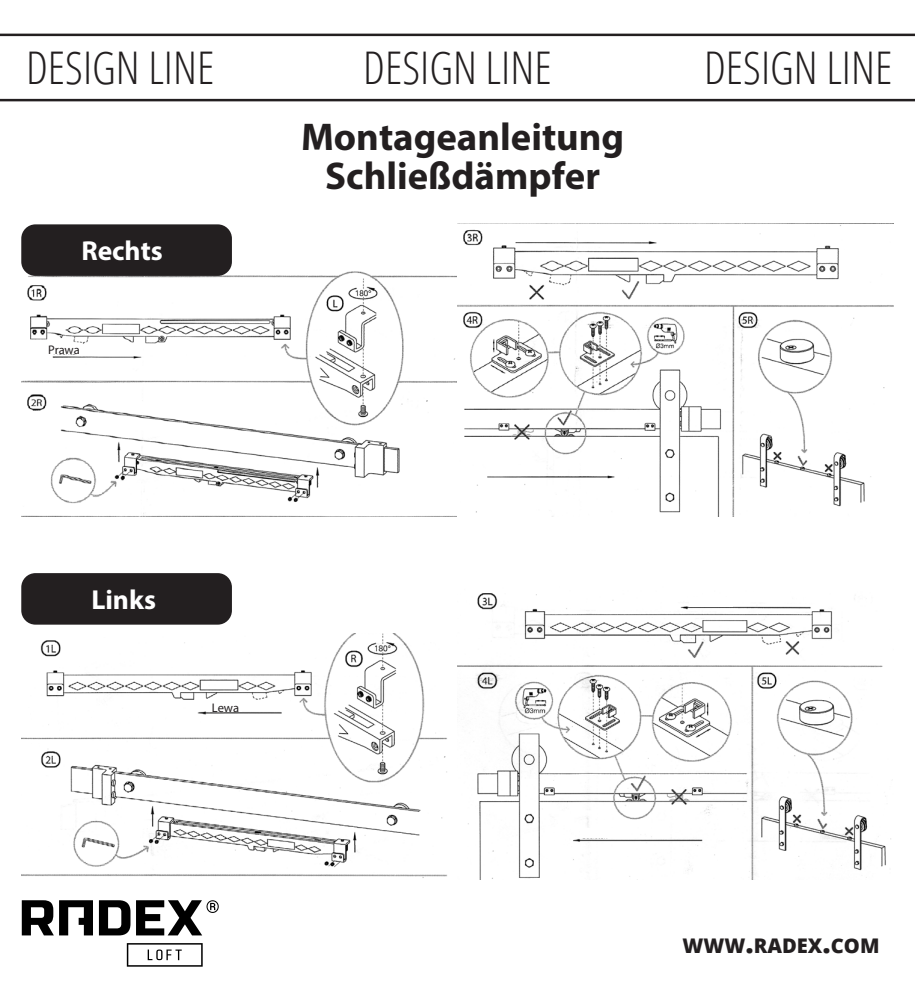
<style>
.page{position:relative;width:915px;height:993px;background:#fff}
.page>*{position:absolute;margin:0;border:0;box-sizing:border-box;transform-origin:0 0}
.t1{font:300 condensed 45px "Open Sans";color:#231f20}
.t2{font:700 38.75px/38.8px "Myriad Pro";color:#231f20;text-align:center}
.t3{font:700 27.5px "Myriad Pro";color:#fff}
.t4{font:800 20.25px "Open Sans";color:#231f20}
.t5{font:12.5px "Myriad Pro";letter-spacing:-.005em;color:#231f20}
.s1{font-size:28.75px}
</style>
<div class="page">
<svg style="left:0;top:34px;width:914px;height:67px"></svg>
<img style="left:21px;top:271px;width:436px;height:245px">
<img style="left:457px;top:225px;width:436px;height:291px">
<div style="left:48px;top:281px;width:55px;height:21px;background:#fff"></div>
<div style="left:21px;top:224px;width:211px;height:52px;background:#231f20;border-radius:14px"></div>
<div style="left:48px;top:344px;width:32px;height:10px;background:#fff"></div>
<div style="left:510px;top:231px;width:43px;height:10px;background:#fff"></div>
<div style="left:486px;top:465px;width:43px;height:9px;background:#fff"></div>
<img style="left:21px;top:633px;width:426px;height:245px">
<img style="left:457px;top:593px;width:434px;height:286px">
<div style="left:62px;top:638px;width:55px;height:22px;background:#fff"></div>
<div style="left:21px;top:573px;width:211px;height:51px;background:#231f20;border-radius:14px"></div>
<div style="left:210px;top:702px;width:31px;height:9px;background:#fff"></div>
<div style="left:688px;top:597px;width:43px;height:9px;background:#fff"></div>
<div style="left:580px;top:828px;width:43px;height:9px;background:#fff"></div>
<svg style="left:99px;top:900px;width:31px;height:35px"></svg>
<svg style="left:136px;top:900px;width:83px;height:35px"></svg>
<svg style="left:22px;top:900px;width:71px;height:35px"></svg>
<svg style="left:127px;top:943px;width:76px;height:23px"></svg>
<p class="t1" style="left:26px;top:37px;width:190px">DESIGN LINE</p>
<p class="t1" style="left:363px;top:37px;width:190px">DESIGN LINE</p>
<p class="t1" style="left:703px;top:37px;width:190px">DESIGN LINE</p>
<p class="t2" style="left:301px;top:116px;width:324px">Montageanleitung<br>Schließdämpfer</p>
<p class="t3" style="left:81px;top:233px;width:83px">Rechts</p>
<p class="t5" style="left:48px;top:343px;width:33px">Prawa</p>
<p class="t3" style="left:91px;top:581px;width:66px">Links</p>
<p class="t5" style="left:212px;top:700px;width:29px">Lewa</p>
<p class="t4" style="left:682px;top:929px;width:198px">WWW<span class="s1">.</span>RADEX<span class="s1">.</span>COM</p>
</div>
